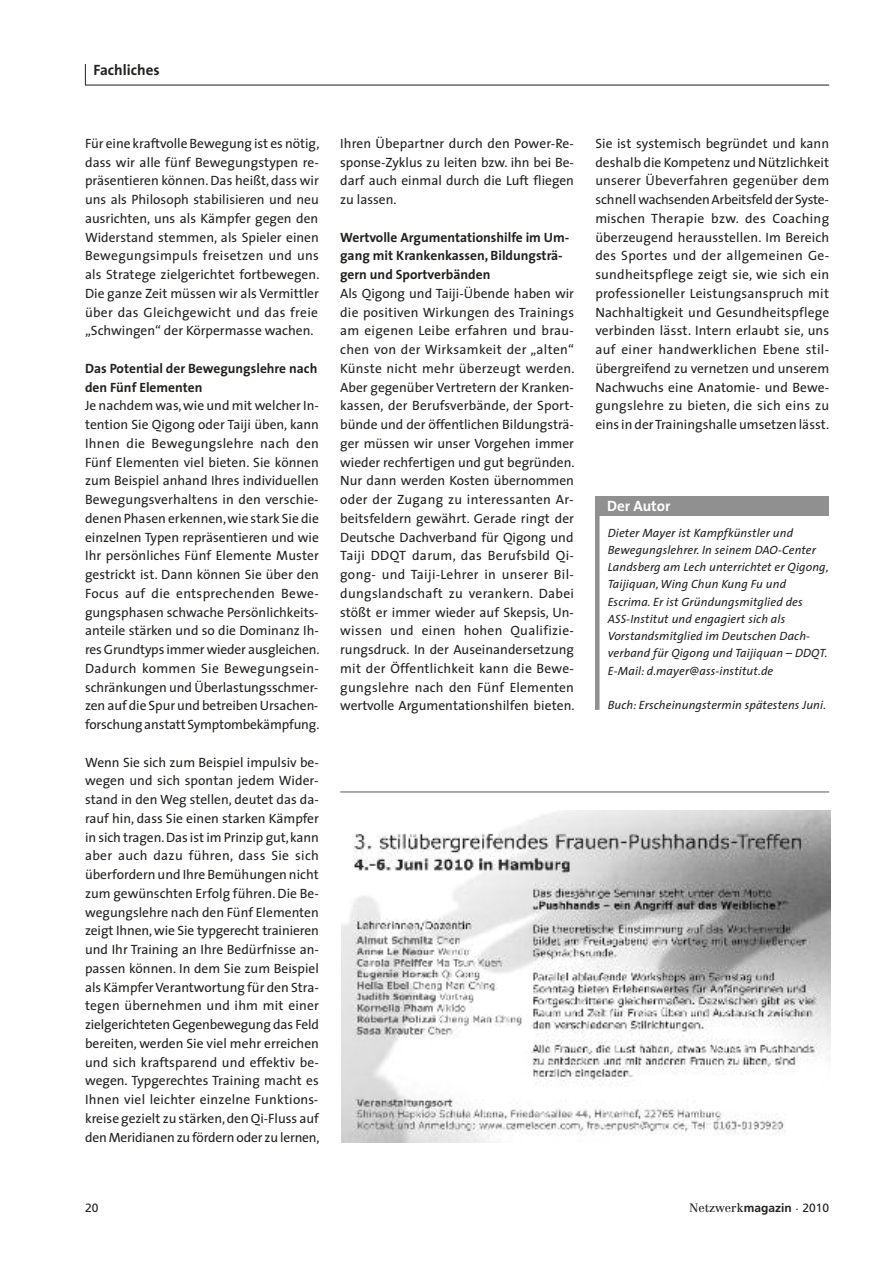
<style>
.page{position:relative;width:893px;height:1263px;background:#fff}
.page>*{position:absolute;margin:0;border:0;box-sizing:border-box;transform-origin:0 0}
.t1{font:700 15px "The Sans";color:#212120}
.t2{font:700 15px "The Sans";color:#fff}
.t3{font:13.5px/18.8px "The Sans";color:#212120;text-align:justify}
.t4{font:700 13.5px/18.8px "The Sans";color:#212120}
.t5{font:italic 12px/17.2px "The Sans";letter-spacing:.01em;color:#212120}
.t6{font:12px "Centennial";color:#212120}
.t7{font:12px "Frutiger";color:#212120}
.s1{font-family:"Frutiger";font-weight:700}
.s2{font-family:"Frutiger"}
</style>
<div class="page">
<svg style="left:85px;top:64px;width:1px;height:21px"></svg>
<hr style="left:85px;top:85px;width:744px;height:1px;background:#212120">
<div style="left:595px;top:497px;width:234px;height:19px;background:#909090"></div>
<hr style="left:595px;top:497px;width:4px;height:213px;background:#909090">
<img style="left:342px;top:810px;width:488px;height:332px">
<hr style="left:340px;top:791px;width:489px;height:2px;background:#909090">
<p class="t1" style="left:94px;top:64px;width:68px">Fachliches</p>
<p class="t3" style="left:85px;top:135px;width:236px">Für eine kraftvolle Bewegung ist es nötig, dass wir alle fünf Bewegungstypen re&shy;präsentieren können. Das heißt, dass wir uns als Philosoph stabilisieren und neu ausrichten, uns als Kämpfer gegen den Widerstand stemmen, als Spieler einen Bewegungsimpuls freisetzen und uns als Stratege zielgerichtet fortbewegen.<br>Die ganze Zeit müssen wir als Vermittler über das Gleichgewicht und das freie „Schwingen“ der Körpermasse wachen.</p>
<p class="t4" style="left:85px;top:360px;width:234px">Das Potential der Bewegungslehre nach den Fünf Elementen</p>
<p class="t3" style="left:85px;top:398px;width:236px">Je nachdem was,wie und mit welcher In&shy;tention Sie Qigong oder Taiji üben, kann Ihnen die Bewegungslehre nach den Fünf Elementen viel bieten. Sie können zum Beispiel anhand Ihres individuellen Bewegungsverhaltens in den verschie&shy;denen Phasen erkennen,wie stark Sie die einzelnen Typen repräsentieren und wie Ihr persönliches Fünf Elemente Muster gestrickt ist. Dann können Sie über den Focus auf die entsprechenden Bewe&shy;gungsphasen schwache Persönlichkeits&shy;anteile stärken und so die Dominanz Ih&shy;res Grundtyps immer wieder ausgleichen.<br>Dadurch kommen Sie Bewegungsein&shy;schränkungen und Überlastungsschmer&shy;zen auf die Spur und betreiben Ursachen&shy;forschunganstatt Symptombekämpfung.</p>
<p class="t3" style="left:85px;top:754px;width:236px">Wenn Sie sich zum Beispiel impulsiv be&shy;wegen und sich spontan jedem Wider&shy;stand in den Weg stellen, deutet das da&shy;rauf hin, dass Sie einen starken Kämpfer in sich tragen.Das ist im Prinzip gut,kann aber auch dazu führen, dass Sie sich überfordern und Ihre Bemühungen nicht zum gewünschten Erfolg führen. Die Be&shy;wegungslehre nach den Fünf Elementen zeigt Ihnen,wie Sie typgerecht trainieren und Ihr Training an Ihre Bedürfnisse an&shy;passen können. In dem Sie zum Beispiel als KämpferVerantwortung für den Stra&shy;tegen übernehmen und ihm mit einer zielgerichteten Gegenbewegung das Feld bereiten, werden Sie viel mehr erreichen und sich kraftsparend und effektiv be&shy;wegen. Typgerechtes Training macht es Ihnen viel leichter einzelne Funktions&shy;kreise gezielt zu stärken,den Qi-Fluss auf denMeridianenzufördernoder zulernen,</p>
<p class="t3" style="left:340px;top:135px;width:235px">Ihren Übepartner durch den Power-Re&shy;sponse-Zyklus zu leiten bzw. ihn bei Be&shy;darf auch einmal durch die Luft fliegen zu lassen.</p>
<p class="t4" style="left:340px;top:229px;width:231px">Wertvolle Argumentationshilfe im Um&shy;gang mit Krankenkassen, Bildungsträ&shy;gern und Sportverbänden</p>
<p class="t3" style="left:340px;top:285px;width:236px">Als Qigong und Taiji-Übende haben wir die positiven Wirkungen des Trainings am eigenen Leibe erfahren und brau&shy;chen von der Wirksamkeit der „alten“ Künste nicht mehr überzeugt werden.<br>Aber gegenüber Vertretern der Kranken&shy;kassen, der Berufsverbände, der Sport&shy;bünde und der öffentlichen Bildungsträ&shy;ger müssen wir unser Vorgehen immer wieder rechfertigen und gut begründen.<br>Nur dann werden Kosten übernommen oder der Zugang zu interessanten Ar&shy;beitsfeldern gewährt. Gerade ringt der Deutsche Dachverband für Qigong und Taiji DDQT darum, das Berufsbild Qi&shy;gong- und Taiji-Lehrer in unserer Bil&shy;dungslandschaft zu verankern. Dabei stößt er immer wieder auf Skepsis, Un&shy;wissen und einen hohen Qualifizie&shy;rungsdruck. In der Auseinandersetzung mit der Öffentlichkeit kann die Bewe&shy;gungslehre nach den Fünf Elementen wertvolle Argumentationshilfen bieten.</p>
<p class="t3" style="left:595px;top:135px;width:235px">Sie ist systemisch begründet und kann deshalb die Kompetenz und Nützlichkeit unserer Übeverfahren gegenüber dem schnell wachsendenArbeitsfeldder Syste&shy;mischen Therapie bzw. des Coaching überzeugend herausstellen. Im Bereich des Sportes und der allgemeinen Ge&shy;sundheitspflege zeigt sie, wie sich ein professioneller Leistungsanspruch mit Nachhaltigkeit und Gesundheitspflege verbinden lässt. Intern erlaubt sie, uns auf einer handwerklichen Ebene stil&shy;übergreifend zu vernetzen und unserem Nachwuchs eine Anatomie- und Bewe&shy;gungslehre zu bieten, die sich eins zu eins in derTrainingshalle umsetzen lässt.</p>
<p class="t2" style="left:607px;top:500px;width:65px">Der Autor</p>
<p class="t5" style="left:608px;top:525px;width:223px">Dieter Mayer ist Kampfkünstler und Bewegungslehrer. In seinem DAO-Center Landsberg am Lech unterrichtet er Qigong, Taijiquan,Wing Chun Kung Fu und Escrima. Er ist Gründungsmitglied des ASS-Institut und engagiert sich als Vorstandsmitglied im Deutschen Dach&shy;verband für Qigong und Taijiquan – DDQT.<br>E-Mail: d.mayer@ass-institut.de</p>
<p class="t5" style="left:608px;top:698px;width:220px">Buch: Erscheinungstermin spätestens Juni.</p>
<p class="t7" style="left:85px;top:1202px;width:15px">20</p>
<p class="t6" style="left:689px;top:1202px;width:141px">Netzwerk<span class="s1">magazin</span> <span class="s2">· 2010</span></p>
</div>
